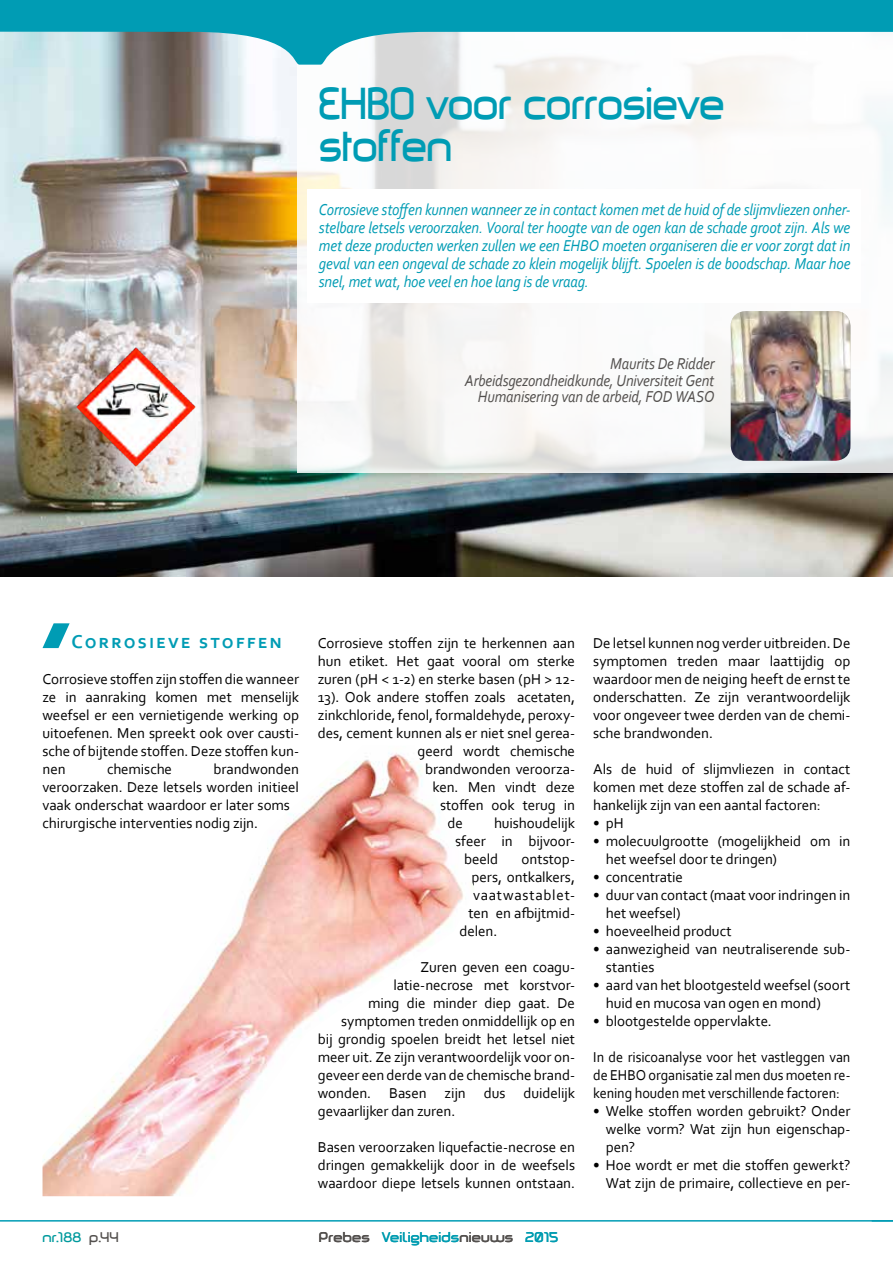
<style>
.page{position:relative;width:893px;height:1263px;background:#fff}
.page>*{position:absolute;margin:0;border:0;box-sizing:border-box;transform-origin:0 0}
.t1{font:43.5px/42px "Marilou";letter-spacing:-.015em;color:#009cb4;scale:.88 1}
.t2{font:700 19.5px "Corbel";letter-spacing:.095em;color:#009cb4}
.t3{font:italic 16.5px/18px "Corbel";letter-spacing:-.01em;color:#009cb4;text-align:justify;scale:.9 1}
.t4{font:italic 16.5px/16.5px "Corbel";letter-spacing:-.01em;color:#53504e;text-align:right;scale:.9 1}
.t5{font:15px/18px "Corbel";letter-spacing:-.005em;color:#000;text-align:justify}
.t6{font:15px/18px "Corbel";letter-spacing:-.005em;color:#000;text-align:justify;scale:.95 1}
.t7{font:15px "Corbel";letter-spacing:.05em;color:#000}
.t8{font:13.65px "Marilou";letter-spacing:.01em;color:#009cb4}
.t9{font:13.65px "Marilou";letter-spacing:.015em;color:#009a9d}
.s1{color:#53504e}
.s2{font-family:"Corbel";font-weight:700;color:#fff}
</style>
<div class="page">
<img style="left:0;top:65px;width:893px;height:511px">
<svg style="left:298px;top:65px;width:595px;height:407px"></svg>
<svg style="left:43px;top:623px;width:27px;height:25px"></svg>
<svg style="left:0;top:0;width:893px;height:65px;fill:#009cb4"></svg>
<div style="left:307px;top:189px;width:554px;height:113px;background:#fff"></div>
<img style="left:731px;top:311px;width:119px;height:150px">
<img style="left:76px;top:346px;width:121px;height:121px">
<hr style="left:0;top:1220px;width:893px;height:1px;background:#009cb4">
<img style="left:43px;top:753px;width:430px;height:443px">
<h1 class="t1" style="left:319px;top:82px;width:463px">EHBO voor corrosieve stoffen</h1>
<p class="t3" style="left:319px;top:200px;width:592px">Corrosieve stoffen kunnen wanneer ze in contact komen met de huid of de slijmvliezen onher&shy;stelbare letsels veroorzaken. Vooral ter hoogte van de ogen kan de schade groot zijn. Als we met deze producten werken zullen we een EHBO moeten organiseren die er voor zorgt dat in geval van een ongeval de schade zo klein mogelijk blijft. Spoelen is de boodschap. Maar hoe snel, met wat, hoe veel en hoe lang is de vraag.</p>
<p class="t4" style="left:465px;top:355px;width:279px">Maurits De Ridder<br>Arbeidsgezondheidkunde, Universiteit Gent<br>Humanisering van de arbeid, FOD WASO</p>
<h2 class="t2" style="left:72px;top:629px;width:212px">Corrosieve stoffen</h2>
<p class="t5" style="left:43px;top:670px;width:258px">Corrosieve stoffen zijn stoffen die wanneer ze in aanraking komen met menselijk weefsel er een vernietigende werking op uitoefenen. Men spreekt ook over causti&shy;sche of bijtende stoffen. Deze stoffen kun&shy;nen</p>
<p class="t5" style="left:43px;top:760px;width:258px;text-align:left;text-indent:171px">brandwonden veroorzaken. Deze letsels worden initieel vaak onderschat waardoor er later soms chirurgische interventies nodig zijn.</p>
<p class="t5" style="left:107px;top:760px;width:67px">chemische</p>
<p class="t5" style="left:318px;top:634px;width:259px">Corrosieve stoffen zijn te herkennen aan</p>
<p class="t5" style="left:318px;top:652px;width:259px">hun etiket. Het gaat vooral om sterke</p>
<p class="t5" style="left:318px;top:670px;width:259px">zuren (pH &lt; 1-2) en sterke basen (pH &gt; 12-</p>
<p class="t5" style="left:318px;top:688px;width:259px">13). Ook andere stoffen zoals acetaten,</p>
<p class="t5" style="left:318px;top:706px;width:259px">zinkchloride, fenol, formaldehyde, peroxy-</p>
<p class="t5" style="left:318px;top:724px;width:259px">des, cement kunnen als er niet snel gerea-</p>
<p class="t5" style="left:418px;top:742px;width:159px">geerd wordt chemische</p>
<p class="t5" style="left:425px;top:760px;width:151px">brandwonden veroorza-</p>
<p class="t5" style="left:433px;top:778px;width:144px">ken. Men vindt deze</p>
<p class="t5" style="left:440px;top:796px;width:137px">stoffen ook terug in</p>
<p class="t5" style="left:448px;top:814px;width:17px">de</p>
<p class="t5" style="left:494px;top:814px;width:83px">huishoudelijk</p>
<p class="t5" style="left:455px;top:832px;width:121px">sfeer in bijvoor-</p>
<p class="t5" style="left:464px;top:850px;width:36px">beeld</p>
<p class="t5" style="left:521px;top:850px;width:55px">ontstop-</p>
<p class="t5" style="left:472px;top:868px;width:105px">pers, ontkalkers,</p>
<p class="t7" style="left:473px;top:886px;width:103px">vaatwastablet-</p>
<p class="t5" style="left:469px;top:904px;width:108px">ten en afbijtmid-</p>
<p class="t5" style="left:460px;top:922px;width:39px">delen.</p>
<p class="t5" style="left:421px;top:958px;width:156px">Zuren geven een coagu-</p>
<p class="t5" style="left:394px;top:976px;width:183px">latie-necrose met korstvor-</p>
<p class="t5" style="left:368px;top:994px;width:209px">ming die minder diep gaat. De</p>
<p class="t5" style="left:341px;top:1012px;width:235px">symptomen treden onmiddellijk op en</p>
<p class="t5" style="left:318px;top:1030px;width:259px">bij grondig spoelen breidt het letsel niet</p>
<p class="t5" style="left:318px;top:1048px;width:259px">meer uit. Ze zijn verantwoordelijk voor on-</p>
<p class="t5" style="left:318px;top:1066px;width:259px">geveer een derde van de chemische brand-</p>
<p class="t5" style="left:318px;top:1084px;width:259px">wonden. Basen zijn dus duidelijk</p>
<p class="t5" style="left:318px;top:1102px;width:139px">gevaarlijker dan zuren.</p>
<p class="t5" style="left:318px;top:1138px;width:259px">Basen veroorzaken liquefactie-necrose en dringen gemakkelijk door in de weefsels waardoor diepe letsels kunnen ontstaan.</p>
<p class="t5" style="left:593px;top:634px;width:259px">De letsel kunnen nog verder uitbreiden. De symptomen treden maar laattijdig op waardoor men de neiging heeft de ernst te onderschatten. Ze zijn verantwoordelijk voor ongeveer twee derden van de chemi&shy;sche brandwonden.</p>
<p class="t5" style="left:593px;top:760px;width:259px">Als de huid of slijmvliezen in contact komen met deze stoffen zal de schade af&shy;hankelijk zijn van een aantal factoren:</p>
<p class="t5" style="left:593px;top:814px;width:32px">• pH</p>
<p class="t5" style="left:606px;top:832px;width:246px;text-indent:-13px">• molecuulgrootte (mogelijkheid om in het weefsel door te dringen)</p>
<p class="t5" style="left:593px;top:868px;width:91px">• concentratie</p>
<p class="t5" style="left:606px;top:886px;width:246px;text-indent:-13px">• duur van contact (maat voor indringen in het weefsel)</p>
<p class="t5" style="left:593px;top:922px;width:140px">• hoeveelheid product</p>
<p class="t5" style="left:606px;top:940px;width:246px;text-indent:-13px">• aanwezigheid van neutraliserende sub&shy;stanties</p>
<p class="t5" style="left:606px;top:976px;width:246px;text-indent:-13px">• aard van het blootgesteld weefsel (soort huid en mucosa van ogen en mond)</p>
<p class="t5" style="left:593px;top:1012px;width:180px">• blootgestelde oppervlakte.</p>
<p class="t6" style="left:593px;top:1048px;width:272px">In de risicoanalyse voor het vastleggen van de EHBO organisatie zal men dus moeten re&shy;kening houden met verschillende factoren:</p>
<p class="t5" style="left:606px;top:1102px;width:246px;text-indent:-13px">• Welke stoffen worden gebruikt? Onder welke vorm? Wat zijn hun eigenschap&shy;pen?</p>
<p class="t5" style="left:593px;top:1156px;width:259px;text-align:right">• Hoe wordt er met die stoffen gewerkt?<br>Wat zijn de primaire, collectieve en per-</p>
<p class="t9" style="left:43px;top:1228px;width:78px">nr.188 <span class="s1">p.44</span></p>
<p class="t8" style="left:319px;top:1228px;width:241px"><span class="s1">Prebes</span> <span class="s2">/</span> Veiligheids<span class="s1">nieuws</span> <span class="s2">/</span> 2015</p>
</div>
